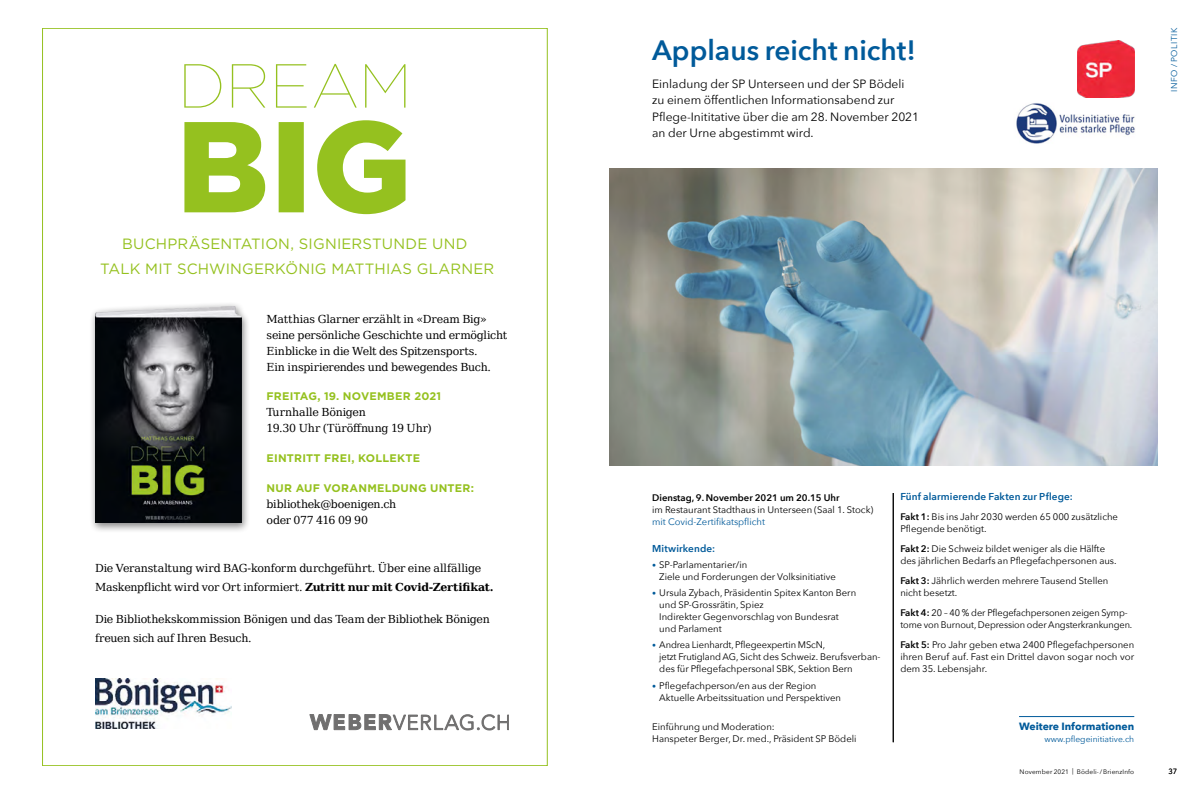
<style>
.page{position:relative;width:1191px;height:794px;background:#fff}
.page>*{position:absolute;margin:0;border:0;box-sizing:border-box;transform-origin:0 0}
.t1{font:600 28px "Avenir Next";color:#005a9a}
.t2{font:14.9px/24.4px "Gotham";letter-spacing:.01em;color:#95c11f;text-align:center}
.t3{font:12px/16px "Avenir Next";color:#000}
.t4{font:11px/15.9px "DejaVu Serif";letter-spacing:-.02em;color:#000}
.t5{font:700 11px "Gotham";letter-spacing:.02em;color:#95c11f}
.t6{font:700 10.5px "Avenir Next";color:#005a9a}
.t7{font:600 10px "Avenir Next";letter-spacing:.01em;color:#005a9a}
.t8{font:9.5px/12px "Avenir Next";color:#000}
.t9{font:600 9.5px "Avenir Next";color:#000}
.t10{font:9.5px "Avenir Next";color:#005a9a}
.t11{font:8.5px "Avenir Next";color:#005a9a}
.t12{font:8.5px "Avenir Next";letter-spacing:.07em;color:#005a9a}
.t13{font:7.5px "Avenir Next";color:#000}
.t14{font:6.5px "Avenir Next";letter-spacing:.02em;color:#000}
.s1{font-weight:700}
.s2{font-size:8px;color:#005a9a}
.s3{font-weight:600}
</style>
<div class="page">
<hr style="left:893px;top:493px;width:1px;height:249px;background:#000">
<img style="left:609px;top:169px;width:548px;height:296px">
<img style="left:1077px;top:40px;width:57px;height:58px">
<hr style="left:1019px;top:716px;width:115px;height:1px;background:#005a9a">
<img style="left:1016px;top:103px;width:119px;height:41px">
<svg style="left:310px;top:714px;width:199px;height:16px"></svg>
<svg style="left:184px;top:120px;width:221px;height:94px"></svg>
<svg style="left:184px;top:64px;width:221px;height:44px"></svg>
<div style="left:89px;top:301px;width:162px;height:232px;background:#000;opacity:.48"></div>
<img style="left:96px;top:307px;width:145px;height:215px">
<img style="left:95px;top:678px;width:136px;height:50px">
<h2 class="t2" style="left:100px;top:231px;width:395px">BUCHPRÄSENTATION, SIGNIERSTUNDE UND<br>TALK MIT SCHWINGERKÖNIG MATTHIAS GLARNER</h2>
<p class="t4" style="left:266px;top:311px;width:242px">Matthias Glarner erzählt in «Dream Big» seine persönliche Geschichte und ermöglicht Einblicke in die Welt des Spitzensports.<br>Ein inspirierendes und bewegendes Buch.</p>
<p class="t5" style="left:266px;top:389px;width:176px">FREITAG, 19. NOVEMBER 2021</p>
<p class="t4" style="left:266px;top:404px;width:167px">Turnhalle Bönigen<br>19.30 Uhr (Türöffnung 19 Uhr)</p>
<p class="t5" style="left:266px;top:451px;width:155px">EINTRITT FREI, KOLLEKTE</p>
<p class="t5" style="left:266px;top:480px;width:209px">NUR AUF VORANMELDUNG UNTER:</p>
<p class="t4" style="left:266px;top:495px;width:131px">bibliothek@boenigen.ch oder 077 416 09 90</p>
<p class="t4" style="left:95px;top:558px;width:400px;line-height:18.6px">Die Veranstaltung wird BAG-konform durchgeführt. Über eine allfällige<br>Maskenpflicht wird vor Ort informiert. <span class="s1">Zutritt nur mit Covid-Zertifikat.</span></p>
<p class="t4" style="left:95px;top:609px;width:396px;line-height:18.6px">Die Bibliothekskommission Bönigen und das Team der Bibliothek Bönigen freuen sich auf Ihren Besuch.</p>
<h1 class="t1" style="left:652px;top:27px;width:265px">Applaus reicht nicht!</h1>
<p class="t3" style="left:652px;top:76px;width:268px">Einladung der SP Unterseen und der SP Bödeli zu einem öffentlichen Informationsabend zur Pflege-Inititative über die am 28. November 2021 an der Urne abgestimmt wird.</p>
<p class="t12" style="left:1167px;top:92px;width:65px;rotate:-90deg">INFO / POLITIK</p>
<p class="t9" style="left:652px;top:490px;width:189px">Dienstag, 9. November 2021 um 20.15 Uhr</p>
<p class="t8" style="left:652px;top:503px;width:223px">im Restaurant Stadthaus in Unterseen (Saal 1. Stock)</p>
<p class="t10" style="left:652px;top:514px;width:114px">mit Covid-Zertifikatspflicht</p>
<p class="t7" style="left:652px;top:540px;width:64px">Mitwirkende:</p>
<p class="t8" style="left:659px;top:558px;width:178px;text-indent:-7px"><span class="s2">•</span> SP-Parlamentarier/in<br>Ziele und Forderungen der Volksinitiative</p>
<p class="t8" style="left:659px;top:586px;width:198px;text-indent:-7px"><span class="s2">•</span> Ursula Zybach, Präsidentin Spitex Kanton Bern und SP-Grossrätin, Spiez<br>Indirekter Gegenvorschlag von Bundesrat und Parlament</p>
<p class="t8" style="left:659px;top:638px;width:223px;text-indent:-7px"><span class="s2">•</span> Andrea Lienhardt, Pflegeexpertin MScN,<br>jetzt Frutigland AG, Sicht des Schweiz. Berufsverban&shy;des für Pflegefachpersonal SBK, Sektion Bern</p>
<p class="t8" style="left:659px;top:679px;width:183px;text-indent:-7px"><span class="s2">•</span> Pflegefachperson/en aus der Region<br>Aktuelle Arbeitssituation und Perspektiven</p>
<p class="t8" style="left:652px;top:720px;width:206px">Einführung und Moderation:<br>Hanspeter Berger, Dr. med., Präsident SP Bödeli</p>
<p class="t7" style="left:900px;top:488px;width:174px">Fünf alarmierende Fakten zur Pflege:</p>
<p class="t8" style="left:900px;top:510px;width:219px"><span class="s3">Fakt 1:</span> Bis ins Jahr 2030 werden 65 000 zusätzliche<br>Pflegende benötigt.</p>
<p class="t8" style="left:900px;top:542px;width:218px"><span class="s3">Fakt 2:</span> Die Schweiz bildet weniger als die Hälfte des jährlichen Bedarfs an Pflegefachpersonen aus.</p>
<p class="t8" style="left:900px;top:574px;width:210px"><span class="s3">Fakt 3:</span> Jährlich werden mehrere Tausend Stellen nicht besetzt.</p>
<p class="t8" style="left:900px;top:606px;width:233px"><span class="s3">Fakt 4:</span> 20 – 40 % der Pflegefachpersonen zeigen Symp&shy;tome von Burnout, Depression oder Angsterkrankungen.</p>
<p class="t8" style="left:900px;top:638px;width:235px;text-align:justify"><span class="s3">Fakt 5:</span> Pro Jahr geben etwa 2400 Pflegefachpersonen ihren Beruf auf. Fast ein Drittel davon sogar noch vor dem 35. Lebensjahr.</p>
<p class="t6" style="left:1019px;top:717px;width:117px">Weitere Informationen</p>
<p class="t11" style="left:1044px;top:731px;width:91px">www.pflegeinitiative.ch</p>
<p class="t14" style="left:1019px;top:766px;width:116px">November 2021 | Bödeli-/BrienzInfo</p>
<p class="t13" style="left:1168px;top:764px;width:10px">37</p>
</div>
